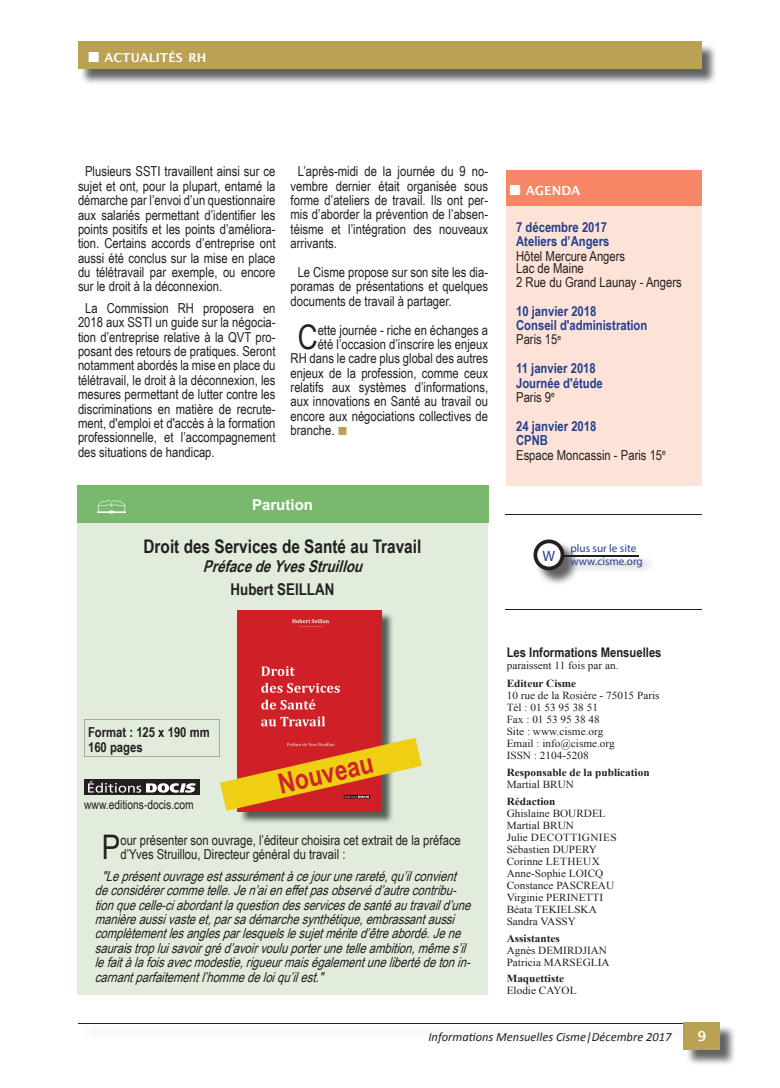
<style>
.page{position:relative;width:780px;height:1088px;background:#fff}
.page>*{position:absolute;margin:0;border:0;box-sizing:border-box;transform-origin:0 0}
.t1{font:33.88px "Arial Narrow";color:#231f20}
.t2{font:33.75px "Webdings";color:#fff}
.t3{font:700 28px "Arial Narrow";color:#d1232a}
.t4{font:700 18.75px "Arial Narrow";color:#231f20}
.t5{font:italic 700 16.25px "Arial Narrow";color:#231f20}
.t6{font:700 16.25px "Arial Narrow";color:#231f20}
.t7{font:700 15px "Arial";color:#fff}
.t8{font:15px "Myriad Pro";color:#253f8e}
.t9{font:13.75px/14.4px "Arial Narrow";color:#231f20;text-align:justify}
.t10{font:italic 13.75px/14.4px "Arial Narrow";color:#231f20}
.t11{font:700 13.75px/14.4px "Arial Narrow";color:#253f8e}
.t12{font:700 13.75px/14.4px "Arial Narrow";color:#231f20}
.t13{font:600 13.75px "Lucida Sans";color:#fff}
.t14{font:700 13.25px "Arial Narrow";color:#231f20;scale:1.04 1}
.t15{font:italic 12.5px "Calibri";color:#231f20}
.t16{font:12.5px "Arial Narrow";color:#231f20}
.t17{font:600 12.5px "Lucida Sans";color:#fff}
.t18{font:600 12.25px "Lucida Sans";color:#fff}
.t19{font:11.25px/13.5px "Myriad Pro";color:#253f8e}
.t20{font:10.75px/12px "Times New Roman";color:#231f20;scale:1.04 1}
.t21{font:700 10.75px "Times New Roman";color:#231f20;scale:1.04 1}
.s1{color:#baa153}
.s2{font-weight:400;color:#231f20}
.s3{font-weight:700;color:#253f8e}
</style>
<div class="page">
<hr style="left:79px;top:1023px;width:605px;height:1px;background:#231f20">
<img style="left:687px;top:1026px;width:48px;height:38px">
<div style="left:684px;top:1022px;width:36px;height:28px;background:#baa153"></div>
<img style="left:81px;top:44px;width:634px;height:39px">
<div style="left:78px;top:42px;width:623px;height:27px;background:#baa153"></div>
<div style="left:77px;top:518px;width:411px;height:477px;background:#e1ecdc"></div>
<div style="left:77px;top:485px;width:411px;height:38px;background:#79b96d"></div>
<img style="left:239px;top:612px;width:154px;height:211px">
<img style="left:238px;top:610px;width:143px;height:109px">
<img style="left:538px;top:544px;width:38px;height:40px">
<svg style="left:533px;top:539px;width:31px;height:31px"></svg>
<img style="left:567px;top:557px;width:83px;height:15px">
<hr style="left:564px;top:555px;width:75px;height:2px;background:#231f20">
<hr style="left:505px;top:609px;width:197px;height:1px;background:#231f20">
<hr style="left:505px;top:514px;width:197px;height:1px;background:#231f20">
<div style="left:506px;top:206px;width:195px;height:279px;background:#fde3d7"></div>
<div style="left:506px;top:171px;width:195px;height:35px;background:#f58767"></div>
<svg style="left:84px;top:719px;width:337px;height:92px"></svg>
<p class="t18" style="left:104px;top:51px;width:103px">ACTUALITÉS RH</p>
<p class="t9" style="left:78px;top:164px;width:199px;text-indent:7px">Plusieurs SSTI travaillent ainsi sur ce sujet et ont, pour la plupart, entamé la démarche par l’envoi d’un questionnaire aux salariés permettant d’identifier les points positifs et les points d’améliora&shy;tion. Certains accords d’entreprise ont aussi été conclus sur la mise en place du télétravail par exemple, ou encore sur le droit à la déconnexion.</p>
<p class="t9" style="left:78px;top:300px;width:199px;text-indent:7px">La Commission RH proposera en 2018 aux SSTI un guide sur la négocia&shy;tion d’entreprise relative à la QVT pro&shy;posant des retours de pratiques. Seront notamment abordés la mise en place du télétravail, le droit à la déconnexion, les mesures permettant de lutter contre les discriminations en matière de recrute&shy;ment, d'emploi et d'accès à la formation professionnelle, et l’accompagnement des situations de handicap.</p>
<p class="t9" style="left:290px;top:164px;width:199px;text-indent:7px">L’après-midi de la journée du 9 no&shy;vembre dernier était organisée sous forme d’ateliers de travail. Ils ont per&shy;mis d’aborder la prévention de l’absen&shy;téisme et l’intégration des nouveaux arrivants.</p>
<p class="t9" style="left:290px;top:264px;width:199px;text-indent:7px">Le Cisme propose sur son site les dia&shy;poramas de présentations et quelques documents de travail à partager.</p>
<h1 class="t1" style="left:297px;top:312px;width:22px">C</h1>
<p class="t9" style="left:318px;top:322px;width:172px">ette journée - riche en échanges a</p>
<p class="t9" style="left:318px;top:336px;width:172px">été l’occasion d’inscrire les enjeux</p>
<p class="t9" style="left:290px;top:351px;width:199px">RH dans le cadre plus global des autres</p>
<p class="t9" style="left:290px;top:365px;width:199px">enjeux de la profession, comme ceux</p>
<p class="t9" style="left:290px;top:379px;width:199px">relatifs aux systèmes d’informations,</p>
<p class="t9" style="left:290px;top:394px;width:199px">aux innovations en Santé au travail ou</p>
<p class="t9" style="left:290px;top:408px;width:199px">encore aux négociations collectives de</p>
<p class="t9" style="left:290px;top:423px;width:59px">branche. <span class="s1">■</span></p>
<h2 class="t2" style="left:95px;top:486px;width:35px">▪</h2>
<p class="t7" style="left:252px;top:494px;width:62px">Parution</p>
<h3 class="t4" style="left:143px;top:532px;width:279px">Droit des Services de Santé au Travail</h3>
<p class="t5" style="left:203px;top:554px;width:167px">PréfacedeYvesStruillou</p>
<p class="t6" style="left:230px;top:576px;width:105px">Hubert SEILLAN</p>
<p class="t17" style="left:525px;top:183px;width:56px">AGENDA</p>
<p class="t11" style="left:516px;top:219px;width:95px">7 décembre 2017<br>Ateliers d’Angers</p>
<p class="t9" style="left:516px;top:249px;width:111px;line-height:11.9px">Hôtel Mercure Angers<br>Lac de Maine</p>
<p class="t9" style="left:516px;top:274px;width:167px">2 Rue du Grand Launay - Angers</p>
<p class="t11" style="left:516px;top:303px;width:133px">10 janvier 2018<br>Conseil d'administration<br><span class="s2">Paris 15</span><sup>e</sup></p>
<p class="t11" style="left:516px;top:361px;width:88px">11 janvier 2018<br>Journée d'étude<br><span class="s2">Paris 9</span><sup>e</sup></p>
<p class="t9" style="left:516px;top:418px;width:151px;text-align:left"><span class="s3">24 janvier 2018<br>CPNB<br></span>Espace Moncassin - Paris 15<sup>e</sup></p>
<p class="t8" style="left:542px;top:547px;width:14px">W</p>
<p class="t19" style="left:570px;top:541px;width:74px">plus sur le site www.cisme.org</p>
<p class="t12" style="left:88px;top:724px;width:123px">Format : 125 x 190 mm<br>160 pages</p>
<p class="t16" style="left:84px;top:796px;width:111px">www.editions-docis.com</p>
<h3 class="t3" style="left:274px;top:764px;width:98px;rotate:-13deg">Nouveau</h3>
<h1 class="t1" style="left:102px;top:822px;width:20px">P</h1>
<p class="t9" style="left:120px;top:832px;width:342px">our présenter son ouvrage, l’éditeur choisira cet extrait de la préface d’Yves Struillou, Directeur général du travail :</p>
<p class="t10" style="left:95px;top:868px;width:382px;text-indent:7px">"Leprésentouvrageestassurémentàcejourunerareté,qu’ilconvient deconsidérercommetelle.Jen’aieneffetpasobservéd’autrecontribu&shy;tionquecelle-ciabordantlaquestiondesservicesdesantéautravaild’une manièreaussivasteet,parsadémarchesynthétique,embrassantaussi complètementlesanglesparlesquelslesujetmérited’êtreabordé.Jene sauraistropluisavoirgréd’avoirvouluporterunetelleambition,mêmes’il lefaitàlafoisavecmodestie,rigueurmaiségalementunelibertédetonin&shy;carnantparfaitementl’hommedeloiqu’ilest."</p>
<p class="t14" style="left:506px;top:642px;width:150px">Les Informations Mensuelles</p>
<p class="t20" style="left:506px;top:659px;width:109px">paraissent 11 fois par an.</p>
<p class="t21" style="left:506px;top:676px;width:68px">Editeur Cisme</p>
<p class="t20" style="left:506px;top:689px;width:148px">10 rue de la Rosière - 75015 Paris<br>Tél : 01 53 95 38 51<br>Fax : 01 53 95 38 48<br>Site : www.cisme.org<br>Email : info@cisme.org<br>ISSN : 2104-5208</p>
<p class="t21" style="left:506px;top:765px;width:139px">Responsable de la publication</p>
<p class="t20" style="left:506px;top:778px;width:66px">Martial BRUN</p>
<p class="t21" style="left:506px;top:794px;width:48px">Rédaction</p>
<p class="t20" style="left:506px;top:807px;width:107px">Ghislaine BOURDEL<br>Martial BRUN<br>Julie DECOTTIGNIES<br>Sébastien DUPERY<br>Corinne LETHEUX<br>Anne-Sophie LOICQ<br>Constance PASCREAU<br>Virginie PERINETTI<br>Béata TEKIELSKA<br>Sandra VASSY</p>
<p class="t21" style="left:506px;top:931px;width:53px">Assistantes</p>
<p class="t20" style="left:506px;top:944px;width:100px">Agnès DEMIRDJIAN<br>Patricia MARSEGLIA</p>
<p class="t21" style="left:506px;top:971px;width:57px">Maquettiste</p>
<p class="t20" style="left:506px;top:984px;width:69px">Elodie CAYOL</p>
<p class="t15" style="left:428px;top:1028px;width:244px">Informations Mensuelles Cisme|Décembre 2017</p>
<p class="t13" style="left:697px;top:1029px;width:10px">9</p>
</div>
